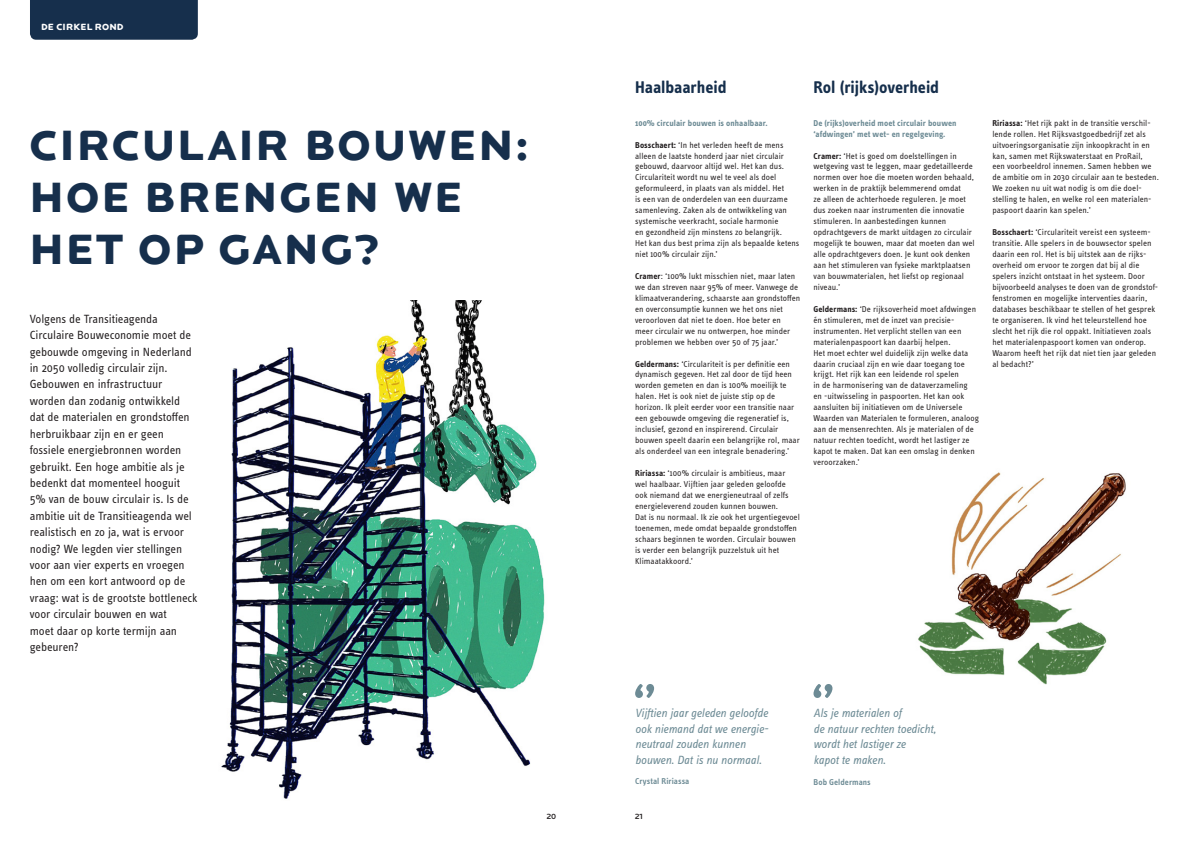
<style>
.page{position:relative;width:1191px;height:844px;background:#fff}
.page>*{position:absolute;margin:0;border:0;box-sizing:border-box;transform-origin:0 0}
.KOP-2{font:900 43.57px/52px "Locator Display";letter-spacing:.045em;color:#162f4c}
.PLATTE_TEKST{font:700 17.5px "Info OT Text";letter-spacing:-.005em;color:#162f4c}
.INTRO-3{font:12.25px/16.4px "Info OT Text";letter-spacing:-.01em;color:#231f20}
.STREAMER{font:italic 12.25px "Info Text OT";letter-spacing:-.01em;color:#6d8b95}
.t1{font:900 9.28px "Locator Display";letter-spacing:.015em;color:#fff}
.PLATTE_TEKST-2{font:8.75px/10.9px "Info OT Text";color:#231f20}
.PLATTE_TEKST-3{font:700 8.75px/10.9px "Info OT Text";letter-spacing:.005em;color:#6d8b95}
.STREAMER-2{font:600 8.75px "Info OT Text";letter-spacing:.005em;color:#6d8b95}
.t2{font:500 7.88px "Locator";color:#231f20}
.s1{font-weight:700}
</style>
<div class="page">
<img style="left:918px;top:472px;width:208px;height:213px">
<div style="left:30px;top:0;width:168px;height:40px;background:#162f4c"></div>
<img style="left:221px;top:300px;width:324px;height:499px">
<svg style="left:635px;top:684px;width:19px;height:14px"></svg>
<svg style="left:813px;top:684px;width:19px;height:14px"></svg>
<p class="t1" style="left:41px;top:21px;width:84px">DE CIRKEL ROND</p>
<p class="KOP-2" style="left:30px;top:120px;width:501px">CIRCULAIR BOUWEN:</p>
<p class="KOP-2" style="left:30px;top:172px;width:434px">HOE BRENGEN WE<br>HET OP GANG?</p>
<p class="INTRO-3" style="left:30px;top:310px;width:164px">Volgens de Transitieagenda<br>Circulaire Bouweconomie moet de gebouwde omgeving in Nederland in 2050 volledig circulair zijn.<br>Gebouwen en infrastructuur worden dan zodanig ontwikkeld</p>
<p class="INTRO-3" style="left:30px;top:408px;width:169px">dat de materialen en grondstoffen herbruikbaar zijn en er geen fossiele energiebronnen worden gebruikt. Een hoge ambitie als je bedenkt dat momenteel hooguit<br>5% van de bouw circulair is. Is de ambitie uit de Transitieagenda wel realistisch en zo ja, wat is ervoor nodig? We legden vier stellingen voor aan vier experts en vroegen hen om een kort antwoord op de vraag: wat is de grootste bottleneck voor circulair bouwen en wat<br>moet daar op korte termijn aan gebeuren?</p>
<p class="PLATTE_TEKST" style="left:635px;top:76px;width:93px">Haalbaarheid</p>
<p class="PLATTE_TEKST-3" style="left:635px;top:117px;width:134px">100% circulair bouwen is onhaalbaar.</p>
<p class="PLATTE_TEKST-2" style="left:635px;top:139px;width:150px"><span class="s1">Bosschaert:</span> ‘In het verleden heeft de mens alleen de laatste honderd jaar niet circulair gebouwd, daarvoor altijd wel. Het kan dus.<br>Circulariteit wordt nu wel te veel als doel geformuleerd, in plaats van als middel. Het</p>
<p class="PLATTE_TEKST-2" style="left:635px;top:194px;width:166px">is een van de onderdelen van een duurzame samenleving. Zaken als de ontwikkeling van systemische veerkracht, sociale harmonie<br>en gezondheid zijn minstens zo belangrijk.<br>Het kan dus best prima zijn als bepaalde ketens niet 100% circulair zijn.’</p>
<p class="PLATTE_TEKST-2" style="left:635px;top:270px;width:167px"><span class="s1">Cramer</span>: ‘100% lukt misschien niet, maar laten we dan streven naar 95% of meer. Vanwege de klimaatverandering, schaarste aan grondstoffen en overconsumptie kunnen we het ons niet veroorloven dat niet te doen. Hoe beter en meer circulair we nu ontwerpen, hoe minder problemen we hebben over 50 of 75 jaar.’</p>
<p class="PLATTE_TEKST-2" style="left:635px;top:358px;width:166px"><span class="s1">Geldermans:</span> ‘Circulariteit is per definitie een dynamisch gegeven. Het zal door de tijd heen worden gemeten en dan is 100% moeilijk te halen. Het is ook niet de juiste stip op de horizon. Ik pleit eerder voor een transitie naar een gebouwde omgeving die regeneratief is, inclusief, gezond en inspirerend. Circulair bouwen speelt daarin een belangrijke rol, maar als onderdeel van een integrale benadering.’</p>
<p class="PLATTE_TEKST-2" style="left:635px;top:467px;width:166px"><span class="s1">Ririassa:</span> ‘100% circulair is ambitieus, maar wel haalbaar. Vijftien jaar geleden geloofde ook niemand dat we energieneutraal of zelfs energieleverend zouden kunnen bouwen.<br>Dat is nu normaal. Ik zie ook het urgentiegevoel toenemen, mede omdat bepaalde grondstoffen schaars beginnen te worden. Circulair bouwen is verder een belangrijk puzzelstuk uit het Klimaatakkoord.’</p>
<p class="PLATTE_TEKST" style="left:813px;top:76px;width:127px">Rol (rijks)overheid</p>
<p class="PLATTE_TEKST-3" style="left:813px;top:117px;width:144px">De (rijks)overheid moet circulair bouwen ‘afdwingen’ met wet- en regelgeving.</p>
<p class="PLATTE_TEKST-2" style="left:813px;top:150px;width:163px"><span class="s1">Cramer:</span> ‘Het is goed om doelstellingen in wetgeving vast te leggen, maar gedetailleerde normen over hoe die moeten worden behaald, werken in de praktijk belemmerend omdat<br>ze alleen de achterhoede reguleren. Je moet dus zoeken naar instrumenten die innovatie stimuleren. In aanbestedingen kunnen opdrachtgevers de markt uitdagen zo circulair mogelijk te bouwen, maar dat moeten dan wel alle opdrachtgevers doen. Je kunt ook denken aan het stimuleren van fysieke marktplaatsen van bouwmaterialen, het liefst op regionaal niveau.’</p>
<p class="PLATTE_TEKST-2" style="left:813px;top:303px;width:167px"><span class="s1">Geldermans:</span> ‘De rijksoverheid moet afdwingen én stimuleren, met de inzet van precisie&shy;instrumenten. Het verplicht stellen van een materialenpaspoort kan daarbij helpen.<br>Het moet echter wel duidelijk zijn welke data daarin cruciaal zijn en wie daar toegang toe krijgt. Het rijk kan een leidende rol spelen<br>in de harmonisering van de dataverzameling<br>en -uitwisseling in paspoorten. Het kan ook aansluiten bij initiatieven om de Universele Waarden van Materialen te formuleren, analoog aan de mensenrechten. Als je materialen of de natuur rechten toedicht, wordt het lastiger ze kapot te maken. Dat kan een omslag in denken veroorzaken.’</p>
<p class="PLATTE_TEKST-2" style="left:992px;top:117px;width:168px"><span class="s1">Ririassa:</span> ‘Het rijk pakt in de transitie verschil&shy;lende rollen. Het Rijksvastgoedbedrijf zet als uitvoeringsorganisatie zijn inkoopkracht in en kan, samen met Rijkswaterstaat en ProRail,<br>een voorbeeldrol innemen. Samen hebben we de ambitie om in 2030 circulair aan te besteden.<br>We zoeken nu uit wat nodig is om die doel&shy;stelling te halen, en welke rol een materialen&shy;paspoort daarin kan spelen.’</p>
<p class="PLATTE_TEKST-2" style="left:992px;top:226px;width:167px"><span class="s1">Bosschaert:</span> ‘Circulariteit vereist een systeem&shy;transitie. Alle spelers in de bouwsector spelen daarin een rol. Het is bij uitstek aan de rijks&shy;overheid om ervoor te zorgen dat bij al die spelers inzicht ontstaat in het systeem. Door bijvoorbeeld analyses te doen van de grondstof&shy;fenstromen en mogelijke interventies daarin, databases beschikbaar te stellen of het gesprek te organiseren. Ik vind het teleurstellend hoe slecht het rijk die rol oppakt. Initiatieven zoals het materialenpaspoort komen van onderop.<br>Waarom heeft het rijk dat niet tien jaar geleden al bedacht?’</p>
<p class="STREAMER" style="left:635px;top:705px;width:134px">Vijftien jaar geleden geloofde</p>
<p class="STREAMER" style="left:635px;top:721px;width:135px">ook niemand dat we energie-</p>
<p class="STREAMER" style="left:635px;top:736px;width:112px">neutraal zouden kunnen</p>
<p class="STREAMER" style="left:635px;top:752px;width:128px">bouwen. Dat is nu normaal.</p>
<p class="STREAMER-2" style="left:635px;top:775px;width:56px">Crystal Ririassa</p>
<p class="t2" style="left:546px;top:811px;width:11px">20</p>
<p class="t2" style="left:634px;top:811px;width:10px">21</p>
<p class="STREAMER" style="left:813px;top:705px;width:89px">Als je materialen of</p>
<p class="STREAMER" style="left:813px;top:721px;width:124px">de natuur rechten toedicht,</p>
<p class="STREAMER" style="left:813px;top:736px;width:94px">wordt het lastiger ze</p>
<p class="STREAMER" style="left:813px;top:752px;width:74px">kapot te maken.</p>
<p class="STREAMER-2" style="left:813px;top:776px;width:59px">Bob Geldermans</p>
</div>
